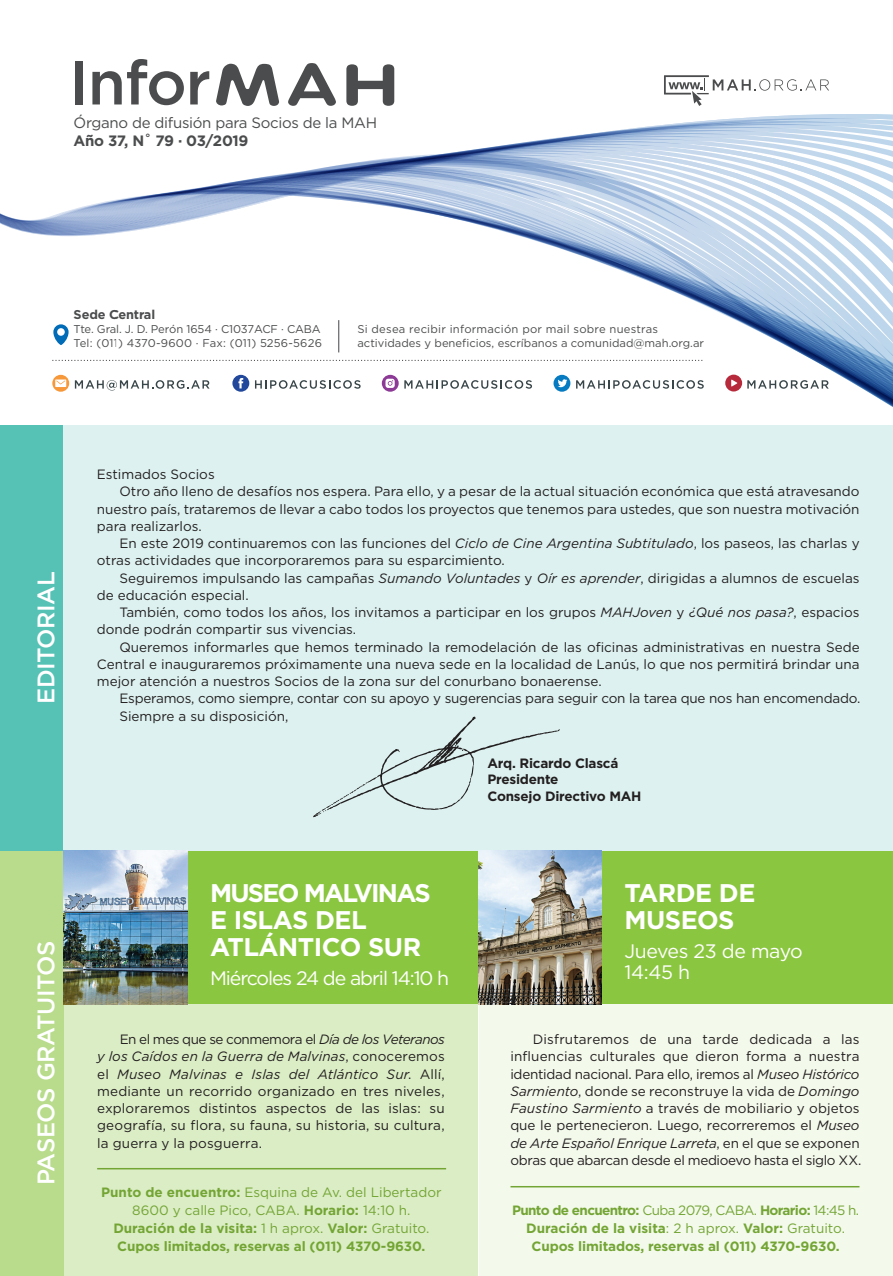
<style>
.page{position:relative;width:893px;height:1276px;background:#fff}
.page>*{position:absolute;margin:0;border:0;box-sizing:border-box;transform-origin:0 0}
.t1{font:500 61.8px "Gotham";letter-spacing:-.02em;color:#4b4c4d}
.t2{font:700 25.5px/27px "Gotham";letter-spacing:-.02em;color:#fff}
.t3{font:500 24px "Gotham";letter-spacing:-.02em;color:#fff}
.t4{font:19.5px "Gotham";letter-spacing:-.055em;color:#fff}
.t5{font:19.5px/21px "Gotham";letter-spacing:-.02em;color:#fff}
.t6{font:15px "Gotham";letter-spacing:-.02em;color:#4b4c4d}
.t7{font:700 15px "Gotham";letter-spacing:-.025em;color:#4b4c4d}
.t8{font:13.5px/17.2px "Gotham";color:#231f20;text-align:justify}
.t9{font:700 13.5px/18px "Gotham";letter-spacing:-.01em;color:#73a534;text-align:center}
.t10{font:700 13.5px/16.5px "Gotham";letter-spacing:-.015em;color:#231f20}
.t11{font:700 12.75px "Gotham";letter-spacing:-.01em;color:#4b4c4d}
.t12{font:11.25px/13.5px "Gotham";color:#4b4c4d}
.s1{font-style:italic}
.s2{font-weight:400}
</style>
<div class="page">
<div style="left:0;top:850px;width:893px;height:426px;background:#8bc640"></div>
<div style="left:0;top:850px;width:64px;height:426px;background:#b8dc8b"></div>
<div style="left:64px;top:1004px;width:414px;height:272px;background:#dbedc5"></div>
<div style="left:478px;top:1004px;width:415px;height:272px;background:#f3f9eb"></div>
<hr style="left:97px;top:1168px;width:349px;height:1px;background:#73a534">
<hr style="left:510px;top:1186px;width:349px;height:1px;background:#73a534">
<svg style="left:216px;top:64px;width:63px;height:40px"></svg>
<svg style="left:288px;top:63px;width:48px;height:41px"></svg>
<svg style="left:346px;top:64px;width:48px;height:40px"></svg>
<svg style="left:664px;top:75px;width:165px;height:29px"></svg>
<svg style="left:52px;top:378px;width:841px;height:13px"></svg>
<svg style="left:54px;top:363px;width:839px;height:15px"></svg>
<svg style="left:53px;top:319px;width:840px;height:24px"></svg>
<svg style="left:828px;top:290px;width:65px;height:29px"></svg>
<svg style="left:828px;top:261px;width:65px;height:29px"></svg>
<svg style="left:828px;top:247px;width:65px;height:14px"></svg>
<svg style="left:0;top:114px;width:893px;height:132px"></svg>
<svg style="left:117px;top:168px;width:711px;height:201px"></svg>
<div style="left:0;top:425px;width:893px;height:425px;background:#55c2b5"></div>
<div style="left:64px;top:425px;width:829px;height:425px;background:#ddf2f0"></div>
<svg style="left:313px;top:716px;width:247px;height:101px"></svg>
<img style="left:64px;top:850px;width:123px;height:154px">
<img style="left:478px;top:850px;width:124px;height:154px">
<h1 class="t1" style="left:69px;top:47px;width:143px">Infor</h1>
<p class="t6" style="left:74px;top:115px;width:305px">Órgano de difusión para Socios de la MAH</p>
<p class="t7" style="left:74px;top:132px;width:176px">Año 37, N˚ 79 · 03/2019</p>
<p class="t11" style="left:74px;top:307px;width:83px">Sede Central</p>
<p class="t12" style="left:74px;top:322px;width:250px">Tte. Gral. J. D. Perón 1654 · C1037ACF · CABA<br>Tel: (011) 4370-9600 · Fax: (011) 5256-5626</p>
<p class="t12" style="left:357px;top:322px;width:348px">Si desea recibir información por mail sobre nuestras actividades y beneficios, escríbanos a comunidad@mah.org.ar</p>
<h3 class="t3" style="left:32px;top:704px;width:134px;rotate:-90deg">EDITORIAL</h3>
<h3 class="t3" style="left:32px;top:1185px;width:246px;rotate:-90deg">PASEOS GRATUITOS</h3>
<p class="t8" style="left:97px;top:465px;width:119px">Estimados Socios</p>
<p class="t8" style="left:119px;top:482px;width:742px">Otro año lleno de desafíos nos espera. Para ello, y a pesar de la actual situación económica que está atravesando</p>
<p class="t8" style="left:97px;top:500px;width:764px">nuestro país, trataremos de llevar a cabo todos los proyectos que tenemos para ustedes, que son nuestra motivación</p>
<p class="t8" style="left:97px;top:517px;width:106px">para realizarlos.</p>
<p class="t8" style="left:119px;top:534px;width:742px">En este 2019 continuaremos con las funciones del <span class="s1">Ciclo de Cine Argentina Subtitulado</span>, los paseos, las charlas y</p>
<p class="t8" style="left:97px;top:552px;width:409px">otras actividades que incorporaremos para su esparcimiento.</p>
<p class="t8" style="left:119px;top:569px;width:742px">Seguiremos impulsando las campañas <span class="s1">Sumando Voluntades</span> y <span class="s1">Oír es aprender</span>, dirigidas a alumnos de escuelas</p>
<p class="t8" style="left:97px;top:586px;width:153px">de educación especial.</p>
<p class="t8" style="left:119px;top:603px;width:742px">También, como todos los años, los invitamos a participar en los grupos <span class="s1">MAHJoven</span> y <span class="s1">¿Qué nos pasa?</span>, espacios</p>
<p class="t8" style="left:97px;top:621px;width:261px">donde podrán compartir sus vivencias.</p>
<p class="t8" style="left:119px;top:638px;width:742px">Queremos informarles que hemos terminado la remodelación de las oficinas administrativas en nuestra Sede</p>
<p class="t8" style="left:97px;top:655px;width:764px">Central e inauguraremos próximamente una nueva sede en la localidad de Lanús, lo que nos permitirá brindar una</p>
<p class="t8" style="left:97px;top:672px;width:506px">mejor atención a nuestros Socios de la zona sur del conurbano bonaerense.</p>
<p class="t8" style="left:119px;top:690px;width:742px">Esperamos, como siempre, contar con su apoyo y sugerencias para seguir con la tarea que nos han encomendado.</p>
<p class="t8" style="left:119px;top:707px;width:170px">Siempre a su disposición,</p>
<h2 class="t2" style="left:210px;top:879px;width:222px">MUSEO MALVINAS<br>E ISLAS DEL<br>ATLÁNTICO SUR</h2>
<h3 class="t4" style="left:210px;top:967px;width:241px">Miércoles 24 de abril 14:10 h</h3>
<p class="t8" style="left:97px;top:1030px;width:349px;text-indent:23px">En el mes que se conmemora el <span class="s1">Día de los Veteranos y los Caídos en la Guerra de Malvinas</span>, conoceremos el <span class="s1">Museo Malvinas e Islas del Atlántico Sur</span>. Allí, mediante un recorrido organizado en tres niveles, exploraremos distintos aspectos de las islas: su geografía, su flora, su fauna, su historia, su cultura, la guerra y la posguerra.</p>
<p class="t9" style="left:101px;top:1182px;width:342px">Punto de encuentro: <span class="s2">Esquina de Av. del Libertador 8600 y calle Pico, CABA.</span> Horario: <span class="s2">14:10 h.<br></span>Duración de la visita: <span class="s2">1 h aprox.</span> Valor: <span class="s2">Gratuito.<br></span>Cupos limitados, reservas al (011) 4370-9630.</p>
<p class="t10" style="left:487px;top:754px;width:156px">Arq. Ricardo Clascá<br>Presidente<br>Consejo Directivo MAH</p>
<h2 class="t2" style="left:624px;top:879px;width:132px">TARDE DE<br>MUSEOS</h2>
<h3 class="t5" style="left:624px;top:940px;width:180px">Jueves 23 de mayo<br>14:45 h</h3>
<p class="t8" style="left:510px;top:1030px;width:352px;text-align:left;text-indent:23px">Disfrutaremos de una tarde dedicada a las influencias culturales que dieron forma a nuestra identidad nacional. Para ello, iremos al <span class="s1">Museo Histórico Sarmiento</span>, donde se reconstruye la vida de <span class="s1">Domingo Faustino Sarmiento</span> a través de mobiliario y objetos que le pertenecieron. Luego, recorreremos el <span class="s1">Museo de Arte Español Enrique Larreta</span>, en el que se exponen obras que abarcan desde el medioevo hasta el siglo XX.</p>
<p class="t9" style="left:512px;top:1200px;width:349px">Punto de encuentro: <span class="s2">Cuba 2079, CABA.</span> Horario: <span class="s2">14:45 h.<br></span>Duración de la visita<span class="s2">: 2 h aprox.</span> Valor: <span class="s2">Gratuito.<br></span>Cupos limitados, reservas al (011) 4370-9630.</p>
</div>
